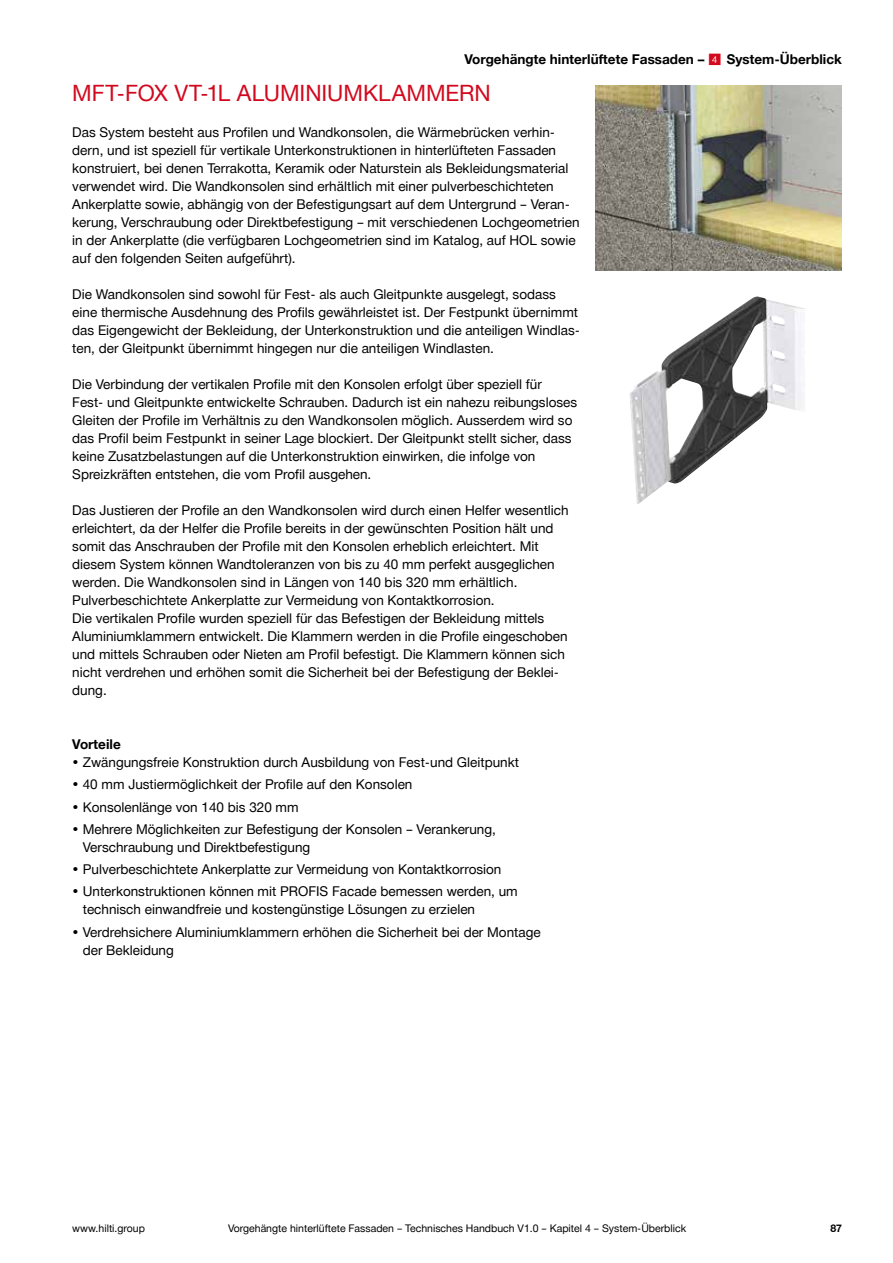
<style>
.page{position:relative;width:893px;height:1263px;background:#fff}
.page>*{position:absolute;margin:0;border:0;box-sizing:border-box;transform-origin:0 0}
.t1{font:22.5px "Hilti";color:#d2091e}
.t2{font:13.5px/18px "Hilti";color:#000}
.t3{font:700 13.5px "Hilti";color:#000}
.t4{font:10.5px "Hilti";color:#000}
.t5{font:700 10.5px "Hilti";color:#000}
</style>
<div class="page">
<img style="left:595px;top:85px;width:247px;height:185px">
<img style="left:629px;top:296px;width:176px;height:208px">
<p class="t3" style="left:464px;top:51px;width:242px">Vorgehängte hinterlüftete Fassaden –</p>
<p class="t3" style="left:727px;top:51px;width:117px">System-Überblick</p>
<h1 class="t1" style="left:72px;top:80px;width:420px">MFT-FOX VT-1L ALUMINIUMKLAMMERN</h1>
<p class="t2" style="left:72px;top:123px;width:509px">Das System besteht aus Profilen und Wandkonsolen, die Wärmebrücken verhin&shy;dern, und ist speziell für vertikale Unterkonstruktionen in hinterlüfteten Fassaden konstruiert, bei denen Terrakotta, Keramik oder Naturstein als Bekleidungsmaterial verwendet wird. Die Wandkonsolen sind erhältlich mit einer pulverbeschichteten Ankerplatte sowie, abhängig von der Befestigungsart auf dem Untergrund – Veran&shy;kerung, Verschraubung oder Direktbefestigung – mit verschiedenen Lochgeometrien in der Ankerplatte (die verfügbaren Lochgeometrien sind im Katalog, auf HOL sowie auf den folgenden Seiten aufgeführt).</p>
<p class="t2" style="left:72px;top:285px;width:509px">Die Wandkonsolen sind sowohl für Fest- als auch Gleitpunkte ausgelegt, sodass eine thermische Ausdehnung des Profils gewährleistet ist. Der Festpunkt übernimmt das Eigengewicht der Bekleidung, der Unterkonstruktion und die anteiligen Windlas&shy;ten, der Gleitpunkt übernimmt hingegen nur die anteiligen Windlasten.</p>
<p class="t2" style="left:72px;top:375px;width:506px">Die Verbindung der vertikalen Profile mit den Konsolen erfolgt über speziell für<br>Fest- und Gleitpunkte entwickelte Schrauben. Dadurch ist ein nahezu reibungsloses Gleiten der Profile im Verhältnis zu den Wandkonsolen möglich. Ausserdem wird so das Profil beim Festpunkt in seiner Lage blockiert. Der Gleitpunkt stellt sicher, dass keine Zusatzbelastungen auf die Unterkonstruktion einwirken, die infolge von Spreizkräften entstehen, die vom Profil ausgehen.</p>
<p class="t2" style="left:72px;top:501px;width:498px">Das Justieren der Profile an den Wandkonsolen wird durch einen Helfer wesentlich erleichtert, da der Helfer die Profile bereits in der gewünschten Position hält und somit das Anschrauben der Profile mit den Konsolen erheblich erleichtert. Mit diesem System können Wandtoleranzen von bis zu 40 mm perfekt ausgeglichen werden. Die Wandkonsolen sind in Längen von 140 bis 320 mm erhältlich.<br>Pulverbeschichtete Ankerplatte zur Vermeidung von Kontaktkorrosion.<br>Die vertikalen Profile wurden speziell für das Befestigen der Bekleidung mittels Aluminiumklammern entwickelt. Die Klammern werden in die Profile eingeschoben und mittels Schrauben oder Nieten am Profil befestigt. Die Klammern können sich nicht verdrehen und erhöhen somit die Sicherheit bei der Befestigung der Beklei&shy;dung.</p>
<p class="t3" style="left:72px;top:736px;width:50px">Vorteile</p>
<p class="t2" style="left:72px;top:753px;width:448px">• Zwängungsfreie Konstruktion durch Ausbildung von Fest-und Gleitpunkt</p>
<p class="t2" style="left:72px;top:776px;width:342px">• 40 mm Justiermöglichkeit der Profile auf den Konsolen</p>
<p class="t2" style="left:72px;top:798px;width:228px">• Konsolenlänge von 140 bis 320 mm</p>
<p class="t2" style="left:83px;top:820px;width:415px;text-indent:-11px">• Mehrere Möglichkeiten zur Befestigung der Konsolen – Verankerung,<br>Verschraubung und Direktbefestigung</p>
<p class="t2" style="left:72px;top:860px;width:431px">• Pulverbeschichtete Ankerplatte zur Vermeidung von Kontaktkorrosion</p>
<p class="t2" style="left:83px;top:883px;width:436px;text-indent:-11px">• Unterkonstruktionen können mit PROFIS Facade bemessen werden, um technisch einwandfreie und kostengünstige Lösungen zu erzielen</p>
<p class="t2" style="left:83px;top:923px;width:459px;text-indent:-11px">• Verdrehsichere Aluminiumklammern erhöhen die Sicherheit bei der Montage der Bekleidung</p>
<p class="t4" style="left:72px;top:1222px;width:74px">www.hilti.group</p>
<p class="t4" style="left:228px;top:1222px;width:460px">Vorgehängte hinterlüftete Fassaden – Technisches Handbuch V1.0 – Kapitel 4 – System-Überblick</p>
<p class="t5" style="left:830px;top:1222px;width:13px">87</p>
</div>
